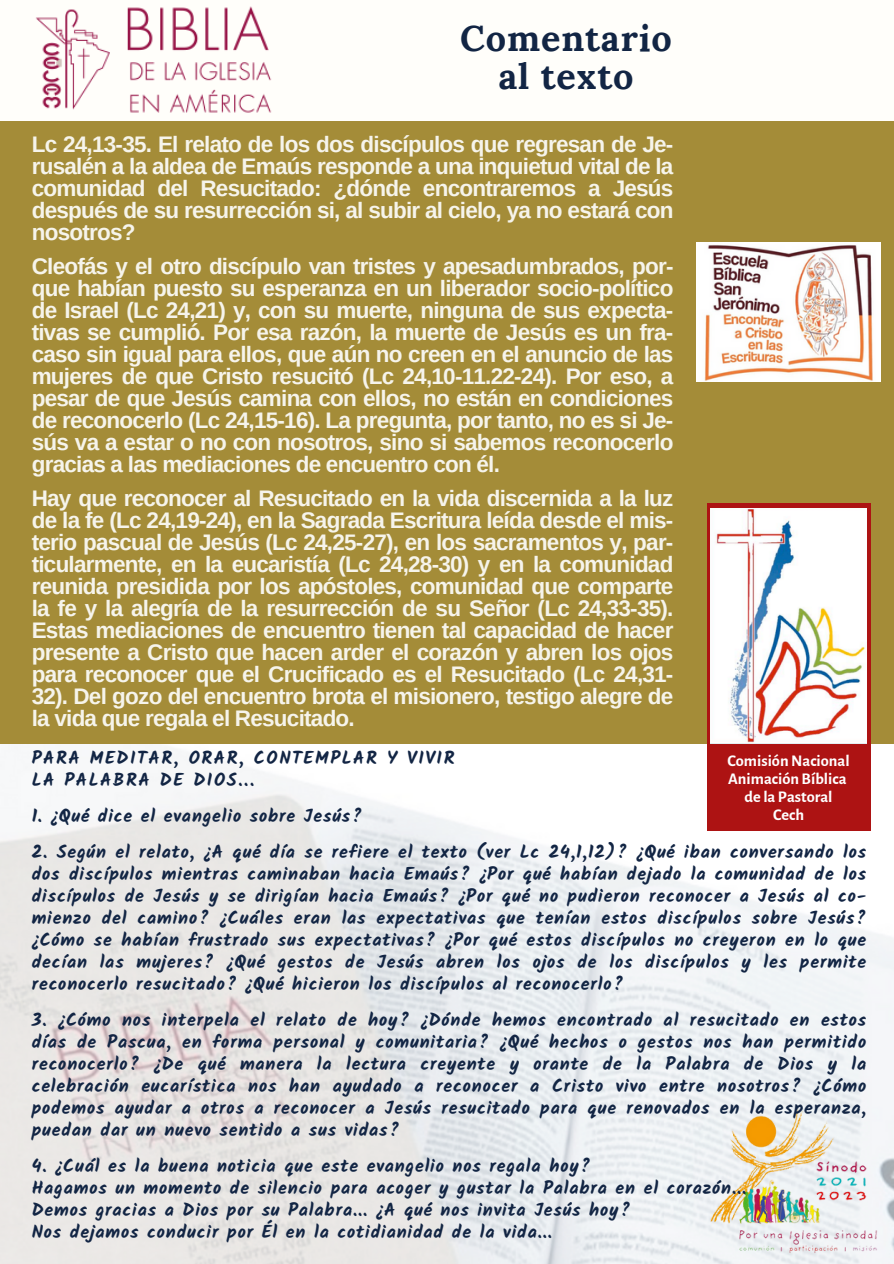
<style>
.page{position:relative;width:894px;height:1264px;background:#fff}
.page>*{position:absolute;margin:0;border:0;box-sizing:border-box;transform-origin:0 0}
.t1{font:700 36px/38.2px "Lora";letter-spacing:.025em;color:#122544;text-align:center}
.t2{font:700 22.5px/22px "Arimo";letter-spacing:-.035em;color:#f6f4eb;text-align:justify}
.t3{font:700 18px/22px "Kalam";letter-spacing:.045em;color:#122544;text-align:justify}
.t4{font:700 18px/22px "Kalam";letter-spacing:.085em;color:#122544}
.t5{font:700 16.35px/18px "Alegreya Sans";color:#fff;text-align:center}
</style>
<div class="page">
<div style="left:0;top:0;width:893px;height:1263px;background:#fffefa"></div>
<img style="left:0;top:743px;width:893px;height:520px">
<div style="left:0;top:121px;width:893px;height:622px;background:#a48c38"></div>
<img style="left:36px;top:6px;width:236px;height:107px">
<img style="left:709px;top:1101px;width:184px;height:161px">
<div style="left:706px;top:743px;width:164px;height:87px;background:#ad1313"></div>
<div style="left:706px;top:503px;width:164px;height:240px;background:#ad1313"></div>
<img style="left:710px;top:508px;width:156px;height:235px">
<img style="left:696px;top:242px;width:184px;height:140px">
<h1 class="t1" style="left:460px;top:19px;width:213px">Comentario al texto</h1>
<p class="t2" style="left:32px;top:133px;width:643px">Lc 24,13-35. El relato de los dos discípulos que regresan de Je&shy;rusalén a la aldea de Emaús responde a una inquietud vital de la comunidad del Resucitado: ¿dónde encontraremos a Jesús después de su resurrección si, al subir al cielo, ya no estará con nosotros?</p>
<p class="t2" style="left:32px;top:255px;width:643px">Cleofás y el otro discípulo van tristes y apesadumbrados, por&shy;que habían puesto su esperanza en un liberador socio-político de Israel (Lc 24,21) y, con su muerte, ninguna de sus expecta&shy;tivas se cumplió. Por esa razón, la muerte de Jesús es un fra&shy;caso sin igual para ellos, que aún no creen en el anuncio de las mujeres de que Cristo resucitó (Lc 24,10-11.22-24). Por eso, a pesar de que Jesús camina con ellos, no están en condiciones de reconocerlo (Lc 24,15-16). La pregunta, por tanto, no es si Je&shy;sús va a estar o no con nosotros, sino si sabemos reconocerlo gracias a las mediaciones de encuentro con él.</p>
<p class="t2" style="left:32px;top:487px;width:643px">Hay que reconocer al Resucitado en la vida discernida a la luz de la fe (Lc 24,19-24), en la Sagrada Escritura leída desde el mis&shy;terio pascual de Jesús (Lc 24,25-27), en los sacramentos y, par&shy;ticularmente, en la eucaristía (Lc 24,28-30) y en la comunidad reunida presidida por los apóstoles, comunidad que comparte la fe y la alegría de la resurrección de su Señor (Lc 24,33-35).<br>Estas mediaciones de encuentro tienen tal capacidad de hacer presente a Cristo que hacen arder el corazón y abren los ojos para reconocer que el Crucificado es el Resucitado (Lc 24,31- 32). Del gozo del encuentro brota el misionero, testigo alegre de la vida que regala el Resucitado.</p>
<p class="t4" style="left:32px;top:746px;width:424px">PARA MEDITAR, ORAR, CONTEMPLAR Y VIVIR<br>LA PALABRA DE DIOS...</p>
<p class="t3" style="left:32px;top:804px;width:332px">1. ¿Qué dice el evangelio sobre Jesús?</p>
<p class="t3" style="left:32px;top:840px;width:835px">2. Según el relato, ¿A qué día se refiere el texto (ver Lc 24,1,12)? ¿Qué iban conversando los dos discípulos mientras caminaban hacia Emaús? ¿Por qué habían dejado la comunidad de los discípulos de Jesús y se dirigían hacia Emaús? ¿Por qué no pudieron reconocer a Jesús al co&shy;mienzo del camino? ¿Cuáles eran las expectativas que tenían estos discípulos sobre Jesús? ¿Cómo se habían frustrado sus expectativas? ¿Por qué estos discípulos no creyeron en lo que decían las mujeres? ¿Qué gestos de Jesús abren los ojos de los discípulos y les permite reconocerlo resucitado? ¿Qué hicieron los discípulos al reconocerlo?</p>
<p class="t3" style="left:32px;top:1008px;width:835px">3. ¿Cómo nos interpela el relato de hoy? ¿Dónde hemos encontrado al resucitado en estos días de Pascua, en forma personal y comunitaria? ¿Qué hechos o gestos nos han permitido reconocerlo? ¿De qué manera la lectura creyente y orante de la Palabra de Dios y la celebración eucarística nos han ayudado a reconocer a Cristo vivo entre nosotros? ¿Cómo podemos ayudar a otros a reconocer a Jesús resucitado para que renovados en la esperanza, puedan dar un nuevo sentido a sus vidas?</p>
<p class="t3" style="left:32px;top:1154px;width:716px;text-align:left">4. ¿Cuál es la buena noticia que este evangelio nos regala hoy?<br>Hagamos un momento de silencio para acoger y gustar la Palabra en el corazón...<br>Demos gracias a Dios por su Palabra... ¿A qué nos invita Jesús hoy?<br>Nos dejamos conducir por Él en la cotidianidad de la vida...</p>
<p class="t5" style="left:727px;top:751px;width:124px">ComisiónNacional<br>Animación Bíblica de la Pastoral<br>Cech</p>
</div>
